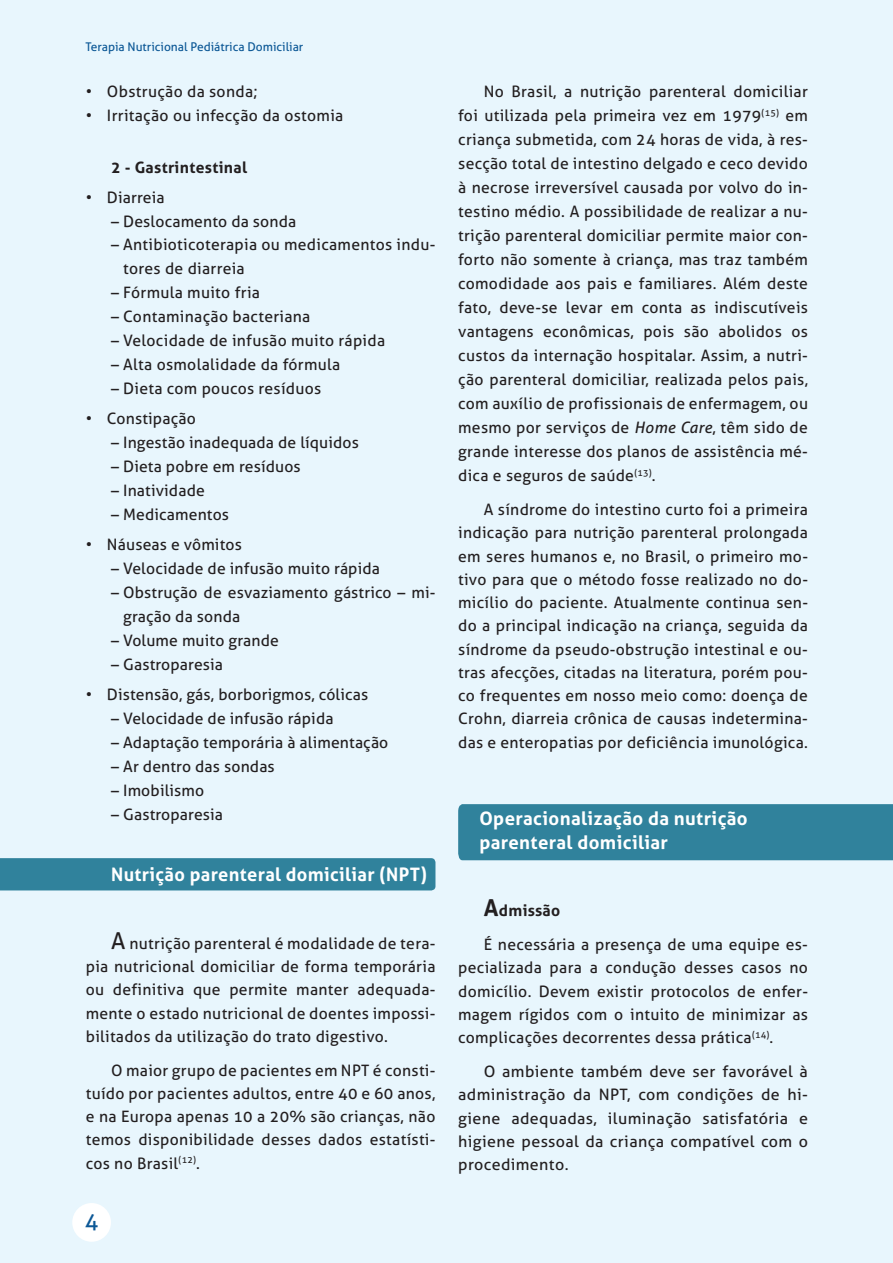
<style>
.page{position:relative;width:893px;height:1263px;background:#fff}
.page>*{position:absolute;margin:0;border:0;box-sizing:border-box;transform-origin:0 0}
.t1{font:22.5px "Aller";color:#0c5896}
.t2{font:700 18.6px/23.2px "Aller";letter-spacing:.02em;color:#fff}
.t3{font:15.75px/23.2px "Aller";letter-spacing:.02em;color:#231f20;text-align:justify}
.t4{font:700 15.75px "Aller";letter-spacing:.02em;color:#231f20}
.t5{font:12px "Aller";color:#0c5896}
.s1{font-size:23.25px}
.s2{font-style:italic}
.s3{font-weight:700;font-size:23.25px}
.s4{font-weight:700}
</style>
<div class="page">
<div style="left:0;top:0;width:892px;height:1263px;background:#e8f6fd"></div>
<div style="left:72px;top:1203px;width:39px;height:39px;background:#fff;border-radius:50%"></div>
<div style="left:0;top:858px;width:435px;height:32px;background:#30829c"></div>
<div style="left:458px;top:804px;width:435px;height:56px;background:#30829c"></div>
<p class="t5" style="left:85px;top:39px;width:219px">Terapia Nutricional Pediátrica Domiciliar</p>
<p class="t3" style="left:86px;top:80px;width:173px">• Obstrução da sonda;</p>
<p class="t3" style="left:86px;top:104px;width:259px">• Irritação ou infecção da ostomia</p>
<p class="t4" style="left:111px;top:158px;width:137px">2 - Gastrintestinal</p>
<p class="t3" style="left:86px;top:186px;width:80px">• Diarreia</p>
<p class="t3" style="left:111px;top:210px;width:187px">– Deslocamento da sonda</p>
<p class="t3" style="left:123px;top:233px;width:314px;line-height:23.9px;text-indent:-12px">– Antibioticoterapia ou medicamentos indu&shy;tores de diarreia</p>
<p class="t3" style="left:111px;top:281px;width:150px">– Fórmula muito fria</p>
<p class="t3" style="left:111px;top:305px;width:201px">– Contaminação bacteriana</p>
<p class="t3" style="left:111px;top:329px;width:275px">– Velocidade de infusão muito rápida</p>
<p class="t3" style="left:111px;top:353px;width:231px">– Alta osmolalidade da fórmula</p>
<p class="t3" style="left:111px;top:377px;width:212px">– Dieta com poucos resíduos</p>
<p class="t3" style="left:86px;top:407px;width:112px">• Constipação</p>
<p class="t3" style="left:111px;top:431px;width:249px">– Ingestão inadequada de líquidos</p>
<p class="t3" style="left:111px;top:455px;width:191px">– Dieta pobre em resíduos</p>
<p class="t3" style="left:111px;top:479px;width:95px">– Inatividade</p>
<p class="t3" style="left:111px;top:503px;width:119px">– Medicamentos</p>
<p class="t3" style="left:86px;top:533px;width:158px">• Náuseas e vômitos</p>
<p class="t3" style="left:111px;top:557px;width:270px">– Velocidade de infusão muito rápida</p>
<p class="t3" style="left:123px;top:581px;width:314px;line-height:23.9px;text-indent:-12px">– Obstrução de esvaziamento gástrico – mi&shy;gração da sonda</p>
<p class="t3" style="left:111px;top:629px;width:169px">– Volume muito grande</p>
<p class="t3" style="left:111px;top:652px;width:113px">– Gastroparesia</p>
<p class="t3" style="left:86px;top:683px;width:284px">• Distensão, gás, borborigmos, cólicas</p>
<p class="t3" style="left:111px;top:707px;width:224px">– Velocidade de infusão rápida</p>
<p class="t3" style="left:111px;top:731px;width:279px">– Adaptação temporária à alimentação</p>
<p class="t3" style="left:111px;top:755px;width:165px">– Ar dentro das sondas</p>
<p class="t3" style="left:111px;top:779px;width:95px">– Imobilismo</p>
<p class="t3" style="left:111px;top:803px;width:113px">– Gastroparesia</p>
<p class="t2" style="left:111px;top:863px;width:317px">Nutrição parenteral domiciliar (NPT)</p>
<p class="t3" style="left:86px;top:932px;width:351px;text-indent:26px"><span class="s1">A</span> nutrição parenteral é modalidade de tera&shy;pia nutricional domiciliar de forma temporária ou definitiva que permite manter adequada&shy;mente o estado nutricional de doentes impossi&shy;bilitados da utilização do trato digestivo.</p>
<p class="t3" style="left:86px;top:1059px;width:351px;text-indent:26px">O maior grupo de pacientes em NPT é consti&shy;tuído por pacientes adultos, entre 40 e 60 anos, e na Europa apenas 10 a 20% são crianças, não temos disponibilidade desses dados estatísti&shy;cos no Brasil<sup>(12)</sup>.</p>
<h1 class="t1" style="left:85px;top:1207px;width:15px">4</h1>
<p class="t3" style="left:458px;top:80px;width:351px;line-height:24px;text-indent:26px">No Brasil, a nutrição parenteral domiciliar foi utilizada pela primeira vez em 1979<sup>(15)</sup> em criança submetida, com 24 horas de vida, à res&shy;secção total de intestino delgado e ceco devido à necrose irreversível causada por volvo do in&shy;testino médio. A possibilidade de realizar a nu&shy;trição parenteral domiciliar permite maior con&shy;forto não somente à criança, mas traz também comodidade aos pais e familiares. Além deste fato, deve-se levar em conta as indiscutíveis vantagens econômicas, pois são abolidos os custos da internação hospitalar. Assim, a nutri&shy;ção parenteral domiciliar, realizada pelos pais, com auxílio de profissionais de enfermagem, ou mesmo por serviços de <span class="s2">Home Care</span>, têm sido de grande interesse dos planos de assistência mé&shy;dica e seguros de saúde<sup>(13)</sup>.</p>
<p class="t3" style="left:458px;top:498px;width:351px;text-indent:26px">A síndrome do intestino curto foi a primeira indicação para nutrição parenteral prolongada em seres humanos e, no Brasil, o primeiro mo&shy;tivo para que o método fosse realizado no do&shy;micílio do paciente. Atualmente continua sen&shy;do a principal indicação na criança, seguida da síndrome da pseudo-obstrução intestinal e ou&shy;tras afecções, citadas na literatura, porém pou&shy;co frequentes em nosso meio como: doença de Crohn, diarreia crônica de causas indetermina&shy;das e enteropatias por deficiência imunológica.</p>
<p class="t2" style="left:479px;top:807px;width:270px">Operacionalização da nutrição parenteral domiciliar</p>
<p class="t3" style="left:484px;top:894px;width:326px;line-height:33.9px"><span class="s3">A</span><span class="s4">dmissão<br></span>É necessária a presença de uma equipe es-</p>
<p class="t3" style="left:458px;top:956px;width:351px">pecializada para a condução desses casos no domicílio. Devem existir protocolos de enfer&shy;magem rígidos com o intuito de minimizar as complicações decorrentes dessa prática<sup>(14)</sup>.</p>
<p class="t3" style="left:458px;top:1060px;width:351px;text-indent:26px">O ambiente também deve ser favorável à administração da NPT, com condições de hi&shy;giene adequadas, iluminação satisfatória e higiene pessoal da criança compatível com o procedimento.</p>
</div>
